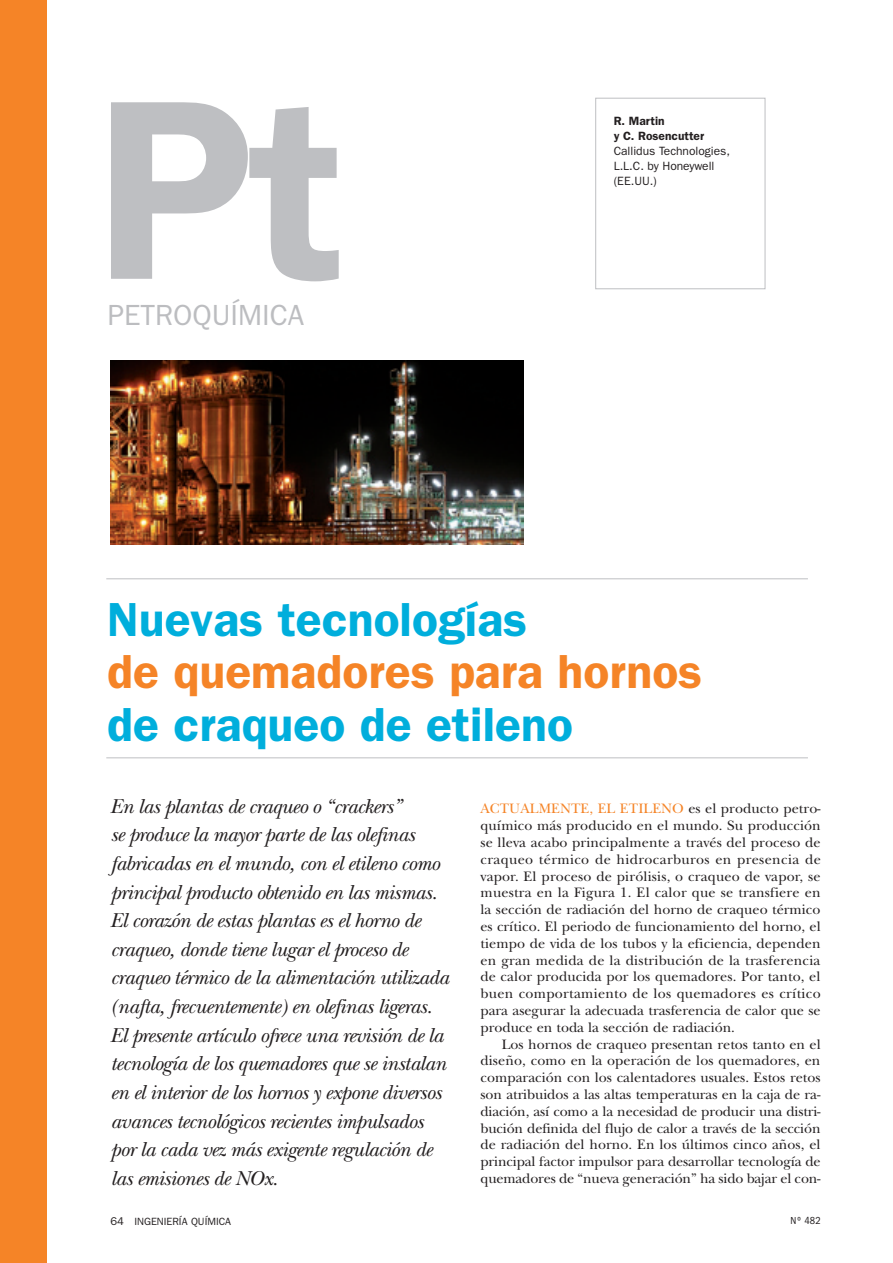
<style>
.page{position:relative;width:893px;height:1263px;background:#fff}
.page>*{position:absolute;margin:0;border:0;box-sizing:border-box;transform-origin:0 0}
.t1{font:600 257.25px "Franklin Gothic";color:#bebfc2}
.t2{font:600 48px "Franklin Gothic";color:#00aedc}
.t3{font:600 48px "Franklin Gothic";color:#f58427}
.t4{font:29.25px "Franklin Gothic";color:#bcbdc0}
.t5{font:italic 21px/28.7px "New Baskerville";letter-spacing:-.025em;color:#231f20}
.t6{font:14.25px/16.8px "New Baskerville";color:#231f20;text-align:justify}
.t7{font:12px/15px "Franklin Gothic";color:#231f20}
.t8{font:600 12px/15px "Franklin Gothic";color:#231f20}
.t9{font:10.5px "Franklin Gothic";color:#231f20}
.t10{font:condensed 10.5px "Franklin Gothic";color:#231f20}
.s1{color:#f58427}
.s2{font-size:11.25px}
</style>
<div class="page">
<div style="left:0;top:0;width:47px;height:1263px;background:#f58427"></div>
<img style="left:111px;top:360px;width:412px;height:184px">
<div style="left:595px;top:98px;width:170px;height:191px;border:1px solid #bebfc2"></div>
<hr style="left:106px;top:578px;width:702px;height:1px;background:#bebfc2">
<hr style="left:106px;top:757px;width:702px;height:1px;background:#bebfc2">
<h1 class="t1" style="left:95px;top:38px;width:252px">Pt</h1>
<h3 class="t4" style="left:108px;top:298px;width:121px">PETROQUÍM</h3>
<h3 class="t4" style="left:262px;top:298px;width:26px">ICA</h3>
<p class="t8" style="left:614px;top:114px;width:92px">R. Martin<br>y C. Rosencutter</p>
<p class="t7" style="left:614px;top:144px;width:118px">Callidus Technologies,<br>L.L.C. by Honeywell (EE.UU .)</p>
<h2 class="t2" style="left:107px;top:591px;width:421px">Nuevas tecnologías</h2>
<h2 class="t3" style="left:107px;top:643px;width:596px">de quemadores para hornos</h2>
<h2 class="t2" style="left:107px;top:696px;width:467px">de craqueo de etileno</h2>
<p class="t5" style="left:111px;top:792px;width:340px">En las plantas de craqueo o “crackers”<br>se produce la mayor parte de las olefinas fabricadas en el mundo, con el etileno como principal producto obtenido en las mismas.<br>El corazón de estas plantas es el horno de craqueo, donde tiene lugar el proceso de craqueo térmico de la alimentación utilizada (nafta, frecuentemente) en olefinas ligeras.<br>El presente artículo ofrece una revisión de la tecnología de los quemadores que se instalan en el interior de los hornos y expone diversos avances tecnológicos recientes impulsados por la cada vez más exigente regulación de las emisiones de NOx.</p>
<p class="t6" style="left:480px;top:800px;width:342px"><span class="s1">Actualmente, el etileno</span> es el producto petro&shy;químico más producido en el mundo. Su producción se lleva acabo principalmente a través del proceso de craqueo térmico de hidrocarburos en presencia de vapor. El proceso de pirólisis, o craqueo de vapor, se muestra en la Figura 1. El calor que se transfiere en la sección de radiación del horno de craqueo térmico es crítico. El periodo de funcionamiento del horno, el tiempo de vida de los tubos y la eficiencia, dependen en gran medida de la distribución de la trasferencia de calor producida por los quemadores. Por tanto, el buen comportamiento de los quemadores es crítico para asegurar la adecuada trasferencia de calor que se produce en toda la sección de radiación.</p>
<p class="t6" style="left:480px;top:1035px;width:342px;text-indent:21px">Los hornos de craqueo presentan retos tanto en el diseño, como en la operación de los quemadores, en comparación con los calentadores usuales. Estos retos son atribuidos a las altas temperaturas en la caja de ra&shy;diación, así como a la necesidad de producir una distri&shy;bución definida del flujo de calor a través de la sección de radiación del horno. En los últimos cinco años, el principal factor impulsor para desarrollar tecnología de quemadores de “nueva generación” ha sido bajar el con-</p>
<p class="t9" style="left:111px;top:1215px;width:122px"><span class="s2">64</span> Ingeni ería Química</p>
<p class="t10" style="left:790px;top:1215px;width:32px">Nº 482</p>
</div>
